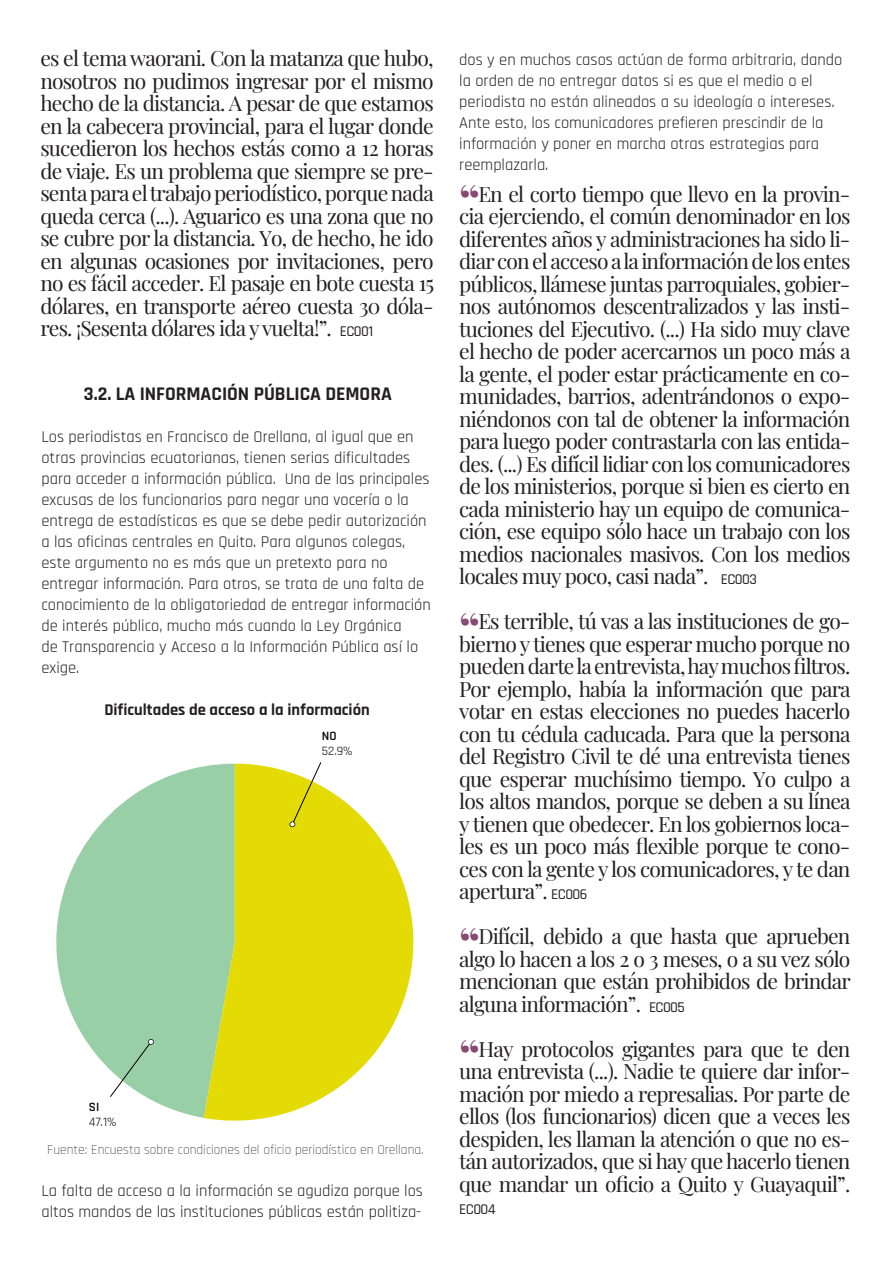
<style>
.page{position:relative;width:893px;height:1263px;background:#fff}
.page>*{position:absolute;margin:0;border:0;box-sizing:border-box;transform-origin:0 0}
.parrafo{font:21px/22.5px "Playfair Display";letter-spacing:-.04em;color:#231f20;text-align:justify}
.t1{font:700 19.5px "Rajdhani";color:#231f20}
.parrafo-2{font:16.5px/21px "Rajdhani";color:#231f20}
.parrafo-3{font:700 16.5px "Rajdhani";color:#231f20}
.parrafo-4{font:500 15px "Rajdhani";letter-spacing:-.04em;color:#231f20}
.pie_de_foto{font:300 13.5px "Rajdhani";color:#231f20}
.t2{font:12.9px "Rajdhani";color:#000}
.t3{font:600 12.9px "Rajdhani";color:#000}
.s1{font-family:"Rajdhani";font-weight:500;font-size:15px}
.s2{font-weight:700;font-size:45px;color:#874a73}
</style>
<div class="page">
<svg style="left:56px;top:766px;width:148px;height:352px;fill:#99cfa6"></svg>
<svg style="left:204px;top:764px;width:209px;height:356px;fill:#e3db03"></svg>
<svg style="left:289px;top:762px;width:33px;height:65px"></svg>
<svg style="left:109px;top:1039px;width:45px;height:59px"></svg>
<p class="parrafo" style="left:40px;top:45px;width:395px">es el tema waorani. Con la matanza que hubo, nosotros no pudimos ingresar por el mismo hecho de la distancia. A pesar de que estamos en la cabecera provincial, para el lugar donde sucedieron los hechos estás como a 12 horas de viaje. Es un problema que siempre se pre&shy;senta para el trabajo periodístico, porque nada queda cerca (...). Aguarico es una zona que no se cubre por la distancia. Yo, de hecho, he ido en algunas ocasiones por invitaciones, pero no es fácil acceder. El pasaje en bote cuesta 15 dólares, en transporte aéreo cuesta 30 dóla&shy;res. ¡Sesenta dólares ida y vuelta!”. <span class="s1">EC001</span></p>
<h3 class="t1" style="left:84px;top:382px;width:309px">3.2. LA INFORMACIÓN PÚBLICA DEMORA</h3>
<p class="parrafo-2" style="left:41px;top:427px;width:391px">Los periodistas en Francisco de Orellana, al igual que en otras provincias ecuatorianas, tienen serias dificultades para acceder a información pública. Una de las principales excusas de los funcionarios para negar una vocería o la entrega de estadísticas es que se debe pedir autorización a las oficinas centrales en Quito. Para algunos colegas, este argumento no es más que un pretexto para no entregar información. Para otros, se trata de una falta de conocimiento de la obligatoriedad de entregar información de interés público, mucho más cuando la Ley Orgánica<br>de Transparencia y Acceso a la Información Pública así lo exige.</p>
<p class="parrafo-3" style="left:104px;top:700px;width:267px">Dificultades de acceso a la información</p>
<p class="t3" style="left:89px;top:1099px;width:12px">SI</p>
<p class="t2" style="left:89px;top:1114px;width:29px">47.1%</p>
<p class="t3" style="left:322px;top:728px;width:16px">NO</p>
<p class="t2" style="left:322px;top:743px;width:32px">52.9%</p>
<p class="pie_de_foto" style="left:47px;top:1142px;width:378px">Fuente: Encuesta sobre condiciones del oficio periodístico en Orellana.</p>
<p class="parrafo-2" style="left:41px;top:1181px;width:383px">La falta de acceso a la información se agudiza porque los altos mandos de las instituciones públicas están politiza-</p>
<p class="parrafo-2" style="left:459px;top:50px;width:384px">dos y en muchos casos actúan de forma arbitraria, dando la orden de no entregar datos si es que el medio o el periodista no están alineados a su ideología o intereses.<br>Ante esto, los comunicadores prefieren prescindir de la información y poner en marcha otras estrategias para reemplazarla.</p>
<p class="parrafo" style="left:459px;top:181px;width:393px"><span class="s2">“</span>En el corto tiempo que llevo en la provin&shy;cia ejerciendo, el común denominador en los diferentes años y administraciones ha sido li&shy;diar con el acceso a la información de los entes públicos, llámese juntas parroquiales, gobier&shy;nos autónomos descentralizados y las insti&shy;tuciones del Ejecutivo. (...) Ha sido muy clave el hecho de poder acercarnos un poco más a la gente, el poder estar prácticamente en co&shy;munidades, barrios, adentrándonos o expo&shy;niéndonos con tal de obtener la información para luego poder contrastarla con las entida&shy;des. (...) Es difícil lidiar con los comunicadores de los ministerios, porque si bien es cierto en cada ministerio hay un equipo de comunica&shy;ción, ese equipo sólo hace un trabajo con los medios nacionales masivos. Con los medios locales muy poco, casi nada”. <span class="s1">EC003</span></p>
<p class="parrafo" style="left:459px;top:608px;width:393px"><span class="s2">“</span>Es terrible, tú vas a las instituciones de go&shy;bierno y tienes que esperar mucho porque no pueden darte la entrevista, hay muchos filtros.<br>Por ejemplo, había la información que para votar en estas elecciones no puedes hacerlo con tu cédula caducada. Para que la persona del Registro Civil te dé una entrevista tienes que esperar muchísimo tiempo. Yo culpo a los altos mandos, porque se deben a su línea y tienen que obedecer. En los gobiernos loca&shy;les es un poco más flexible porque te cono&shy;ces con la gente y los comunicadores, y te dan apertura”. <span class="s1">EC006</span></p>
<p class="parrafo" style="left:459px;top:923px;width:393px"><span class="s2">“</span>Difícil, debido a que hasta que aprueben algo lo hacen a los 2 o 3 meses, o a su vez sólo mencionan que están prohibidos de brindar alguna información”. <span class="s1">EC005</span></p>
<p class="parrafo" style="left:459px;top:1036px;width:393px"><span class="s2">“</span>Hay protocolos gigantes para que te den una entrevista (...). Nadie te quiere dar infor&shy;mación por miedo a represalias. Por parte de ellos (los funcionarios) dicen que a veces les despiden, les llaman la atención o que no es&shy;tán autorizados, que si hay que hacerlo tienen que mandar un oficio a Quito y Guayaquil”.</p>
<p class="parrafo-4" style="left:459px;top:1201px;width:38px">EC004</p>
</div>
